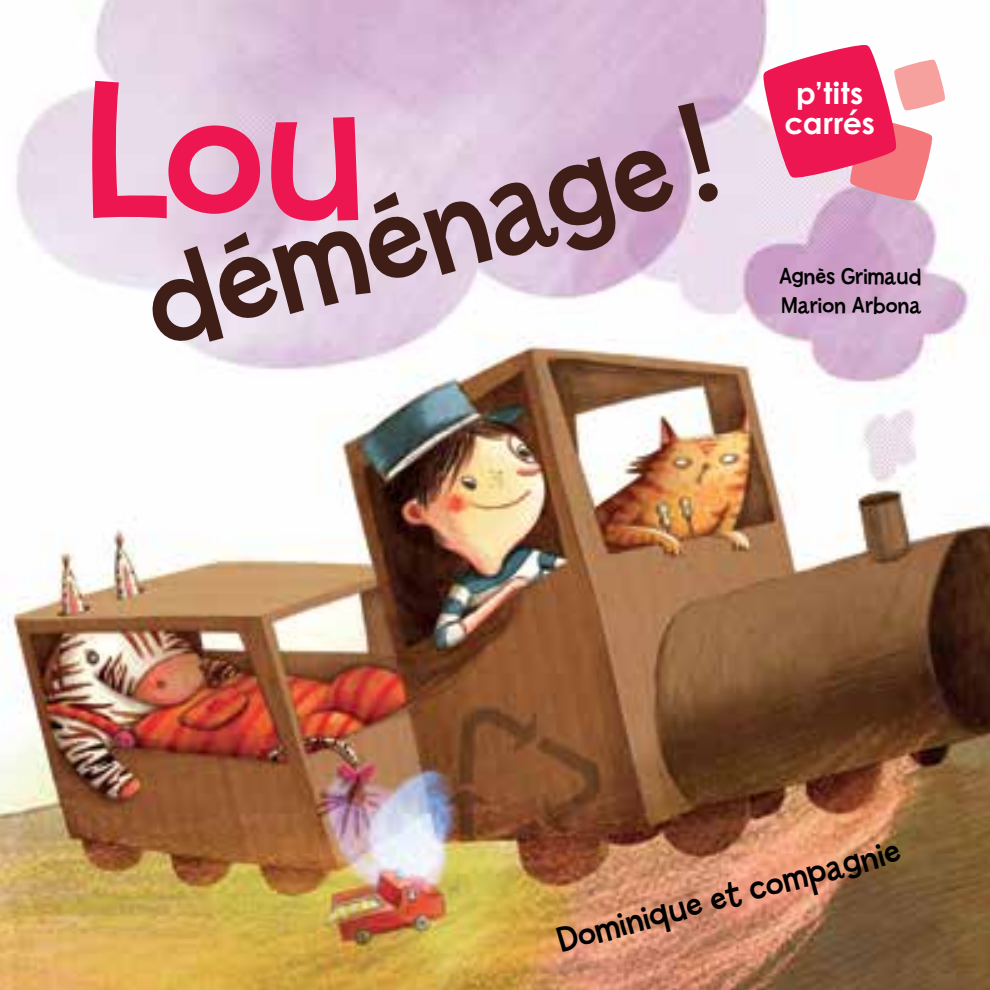
<style>
.page{position:relative;width:990px;height:990px;background:#fff}
.page>*{position:absolute;margin:0;border:0;box-sizing:border-box;transform-origin:0 0}
.t1{font:205.75px "Billy";color:#ed1651}
.t2{font:137.75px "Billy";color:#3f1e17}
.t3{font:36.5px "Billy";color:#000}
.t4{font:700 30px/30px "Century Gothic";letter-spacing:.02em;color:#fff;text-align:center}
.t5{font:24.5px/29.2px "Billy";color:#000}
</style>
<div class="page">
<img style="left:0;top:0;width:990px;height:990px">
<svg style="left:761px;top:44px;width:186px;height:159px"></svg>
<h1 class="t1" style="left:84px;top:37px;width:283px">Lou</h1>
<h2 class="t2" style="left:127px;top:230px;width:586px;rotate:-15deg">déménage !</h2>
<p class="t4" style="left:784px;top:78px;width:92px">p’tits carrés</p>
<p class="t5" style="left:779px;top:262px;width:144px">Agnès Grimaud<br>Marion Arbona</p>
<h3 class="t3" style="left:553px;top:921px;width:355px;rotate:-15deg">Dominique et compagnie</h3>
</div>
